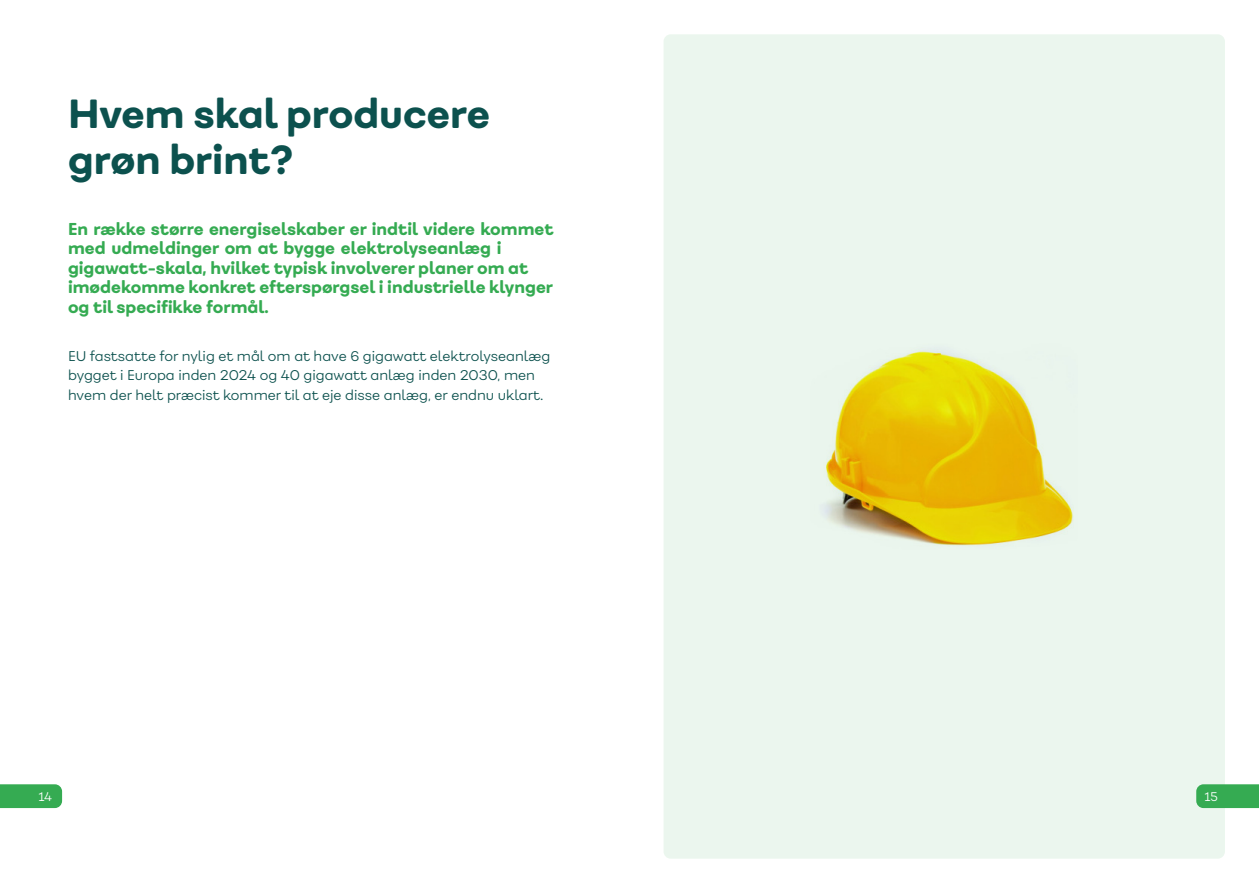
<style>
.page{position:relative;width:1259px;height:893px;background:#fff}
.page>*{position:absolute;margin:0;border:0;box-sizing:border-box;transform-origin:0 0}
.t1{font:800 39px/46.2px "Fibra One Alt";color:#0c514e}
.t2{font:800 16.5px/19.5px "Fibra One Alt";color:#35ab52}
.t3{font:300 13.5px/19.5px "Fibra One Alt";color:#0c514e}
.t4{font:300 12px "Fibra One Alt";color:#fff}
</style>
<div class="page">
<div style="left:663px;top:34px;width:562px;height:825px;background:#ebf6ee;border-radius:7px"></div>
<img style="left:824px;top:351px;width:249px;height:195px">
<svg style="left:0;top:784px;width:62px;height:24px"></svg>
<div style="left:1196px;top:784px;width:63px;height:24px;background:#35ab52"></div>
<h1 class="t1" style="left:68px;top:90px;width:423px">Hvem skal producere grøn brint?</h1>
<p class="t2" style="left:68px;top:219px;width:487px">En række større energiselskaber er indtil videre kommet med udmeldinger om at bygge elektrolyseanlæg i gigawatt-skala, hvilket typisk involverer planer om at imødekomme konkret efterspørgsel i industrielle klynger og til specifikke formål.</p>
<p class="t3" style="left:68px;top:346px;width:484px">EU fastsatte for nylig et mål om at have 6 gigawatt elektrolyseanlæg bygget i Europa inden 2024 og 40 gigawatt anlæg inden 2030, men hvem der helt præcist kommer til at eje disse anlæg, er endnu uklart.</p>
<p class="t4" style="left:39px;top:789px;width:15px">14</p>
<p class="t4" style="left:1204px;top:789px;width:15px">15</p>
</div>
